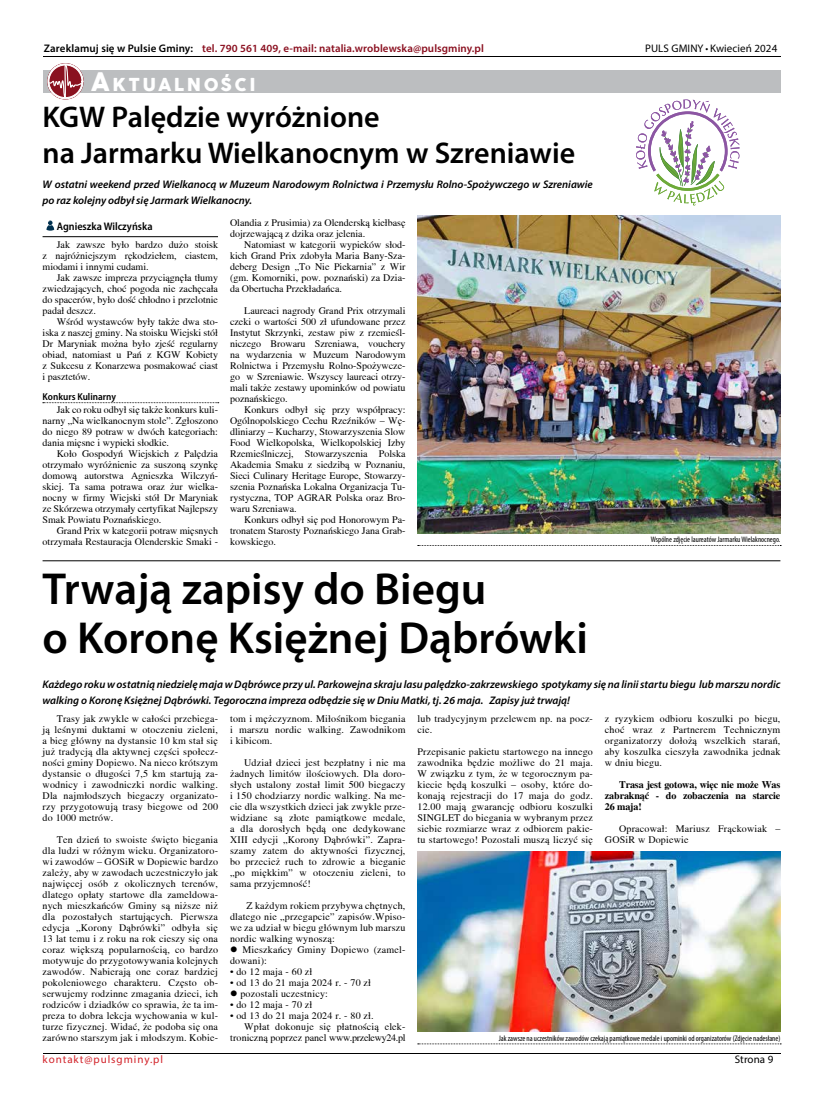
<style>
.page{position:relative;width:823px;height:1106px;background:#fff}
.page>*{position:absolute;margin:0;border:0;box-sizing:border-box;transform-origin:0 0}
.t1{font:600 45px/48px "Myriad Pro";color:#000}
.t2{font:600 30px/36px "Myriad Pro";color:#000}
.t3{font:17.5px "Cocogoose";letter-spacing:.145em;color:#fff}
.t4{font:italic 600 11px/16px "Myriad Pro";color:#000}
.t5{font:600 11px "Myriad Pro";letter-spacing:.01em;color:#8a0f1f}
.t6{font:11px "Myriad Pro";letter-spacing:.01em;color:#000}
.t7{font:11px "Myriad Pro";letter-spacing:.09em;color:#d2232a}
.t8{font:600 semi-condensed 11px "Myriad Pro";color:#000}
.t9{font:10px/11px "Toronto";color:#000;text-align:justify}
.t10{font:10px/11px "Toronto";letter-spacing:.02em;color:#000}
.t11{font:700 10px/11px "Toronto";letter-spacing:-.01em;color:#000;text-align:justify}
.t12{font:600 semi-condensed 10px "Myriad Pro";color:#000}
.t13{font:condensed 8px "Myriad Pro";color:#000}
.s1{color:#000}
.s2{font-stretch:condensed}
.s3{font-size:25px}
</style>
<div class="page">
<hr style="left:43px;top:1052px;width:737px;height:1px;background:#000">
<hr style="left:43px;top:56px;width:737px;height:1px;background:#000">
<div style="left:43px;top:70px;width:737px;height:22px;background:#bcbec0"></div>
<svg style="left:47px;top:63px;width:36px;height:36px"></svg>
<svg style="left:43px;top:402px;width:176px;height:1px"></svg>
<svg style="left:636px;top:99px;width:103px;height:106px"></svg>
<hr style="left:43px;top:236px;width:175px;height:1px;background:#000">
<svg style="left:46px;top:220px;width:8px;height:11px"></svg>
<hr style="left:43px;top:560px;width:737px;height:1px;background:#000">
<svg style="left:417px;top:545px;width:363px;height:1px"></svg>
<img style="left:417px;top:215px;width:363px;height:318px">
<img style="left:417px;top:851px;width:363px;height:180px">
<svg style="left:417px;top:1043px;width:363px;height:1px"></svg>
<p class="t5" style="left:44px;top:42px;width:441px"><span class="s1">Zareklamuj się w Pulsie Gminy:</span> tel. 790 561 409, e-mail: natalia.wroblewska@pulsgminy.pl</p>
<p class="t6" style="left:644px;top:42px;width:134px">PULS GMINY <span class="s2">•</span> Kwiecień 2024</p>
<h3 class="t3" style="left:91px;top:73px;width:166px"><span class="s3">A</span>KTUALNOŚCI</h3>
<h2 class="t2" style="left:43px;top:98px;width:534px">KGW Palędzie wyróżnione<br>na Jarmarku Wielkanocnym w Szreniawie</h2>
<p class="t4" style="left:43px;top:176px;width:551px">W ostatni weekend przed Wielkanocą w Muzeum Narodowym Rolnictwa i Przemysłu Rolno-Spożywczego w Szreniawie po raz kolejny odbył się Jarmark Wielkanocny.</p>
<p class="t8" style="left:57px;top:220px;width:97px">Agnieszka Wilczyńska</p>
<p class="t9" style="left:230px;top:217px;width:177px">Olandia z Prusimia) za Olenderską kiełbasę dojrzewającą z dzika oraz jelenia.</p>
<p class="t9" style="left:230px;top:239px;width:177px;text-indent:14px">Natomiast w kategorii wypieków słod&shy;kich Grand Prix zdobyła Maria Bany-Sza&shy;deberg Design „To Nie Piekarnia” z Wir (gm. Komorniki, pow. poznański) za Dzia&shy;da Obertucha Przekładańca.</p>
<p class="t9" style="left:230px;top:305px;width:177px;text-indent:14px">Laureaci nagrody Grand Prix otrzymali czeki o wartości 500 zł ufundowane przez Instytut Skrzynki, zestaw piw z rzemieśl&shy;niczego Browaru Szreniawa, vouchery na wydarzenia w Muzeum Narodowym Rolnictwa i Przemysłu Rolno-Spożywcze&shy;go w Szreniawie. Wszyscy laureaci otrzy&shy;mali także zestawy upominków od powiatu poznańskiego.</p>
<p class="t9" style="left:230px;top:404px;width:177px;text-indent:14px">Konkurs odbył się przy współpracy:<br>Ogólnopolskiego Cechu Rzeźników – Wę&shy;dliniarzy – Kucharzy, Stowarzyszenia Slow Food Wielkopolska, Wielkopolskiej Izby Rzemieślniczej, Stowarzyszenia Polska Akademia Smaku z siedzibą w Poznaniu, Sieci Culinary Heritage Europe, Stowarzy&shy;szenia Poznańska Lokalna Organizacja Tu&shy;rystyczna, TOP AGRAR Polska oraz Bro&shy;waru Szreniawa.</p>
<p class="t9" style="left:230px;top:514px;width:177px;text-indent:14px">Konkurs odbył się pod Honorowym Pa&shy;tronatem Starosty Poznańskiego Jana Grab&shy;kowskiego.</p>
<p class="t9" style="left:43px;top:239px;width:177px;text-indent:14px">Jak zawsze było bardzo dużo stoisk z najróżniejszym rękodziełem, ciastem, miodami i innymi cudami.</p>
<p class="t9" style="left:43px;top:272px;width:177px;text-indent:14px">Jak zawsze impreza przyciągnęła tłumy zwiedzających, choć pogoda nie zachęcała do spacerów, było dość chłodno i przelotnie padał deszcz.</p>
<p class="t9" style="left:43px;top:316px;width:177px;text-indent:14px">Wśród wystawców były także dwa sto&shy;iska z naszej gminy. Na stoisku Wiejski stół Dr Maryniak można było zjeść regularny obiad, natomiast u Pań z KGW Kobiety z Sukcesu z Konarzewa posmakować ciast i pasztetów.</p>
<p class="t12" style="left:43px;top:391px;width:75px">Konkurs Kulinarny</p>
<p class="t9" style="left:43px;top:404px;width:177px;text-indent:14px">Jak co roku odbył się także konkurs kuli&shy;narny „Na wielkanocnym stole”. Zgłoszono do niego 89 potraw w dwóch kategoriach: dania mięsne i wypieki słodkie.</p>
<p class="t9" style="left:43px;top:448px;width:177px;text-indent:14px">Koło Gospodyń Wiejskich z Palędzia otrzymało wyróżnienie za suszoną szynkę domową autorstwa Agnieszka Wilczyń&shy;skiej. Ta sama potrawa oraz żur wielka&shy;nocny w firmy Wiejski stół Dr Maryniak ze Skórzewa otrzymały certyfikat Najlepszy Smak Powiatu Poznańskiego.</p>
<p class="t9" style="left:43px;top:525px;width:177px;text-align:right">Grand Prix w kategorii potraw mięsnych otrzymała Restauracja Olenderskie Smaki -</p>
<p class="t13" style="left:650px;top:535px;width:131px">Wspólne zdjęcie laureatów Jarmarku Wielaknocnego.</p>
<h1 class="t1" style="left:43px;top:564px;width:546px">Trwają zapisy do Biegu<br>o Koronę Księżnej Dąbrówki</h1>
<p class="t4" style="left:43px;top:675px;width:739px">Każdego roku w ostatnią niedzielę maja w Dąbrówce przy ul. Parkowejna skraju lasu palędzko-zakrzewskiego spotykamy się na linii startu biegu lub marszu nordic walking o Koronę Księżnej Dąbrówki. Tegoroczna impreza odbędzie się w Dniu Matki, tj. 26 maja. Zapisy już trwają!</p>
<p class="t9" style="left:43px;top:712px;width:177px;text-indent:14px">Trasy jak zwykle w całości przebiega&shy;ją leśnymi duktami w otoczeniu zieleni, a bieg główny na dystansie 10 km stał się już tradycją dla aktywnej części społecz&shy;ności gminy Dopiewo. Na nieco krótszym dystansie o długości 7,5 km startują za&shy;wodnicy i zawodniczki nordic walking.<br>Dla najmłodszych biegaczy organizato&shy;rzy przygotowują trasy biegowe od 200 do 1000 metrów.</p>
<p class="t9" style="left:43px;top:833px;width:177px;text-indent:14px">Ten dzień to swoiste święto biegania dla ludzi w różnym wieku. Organizatoro&shy;wi zawodów – GOSiR w Dopiewie bardzo zależy, aby w zawodach uczestniczyło jak najwięcej osób z okolicznych terenów, dlatego opłaty startowe dla zameldowa&shy;nych mieszkańców Gminy są niższe niż dla pozostałych startujących. Pierwsza edycja „Korony Dąbrówki” odbyła się 13 lat temu i z roku na rok cieszy się ona coraz większą popularnością, co bardzo motywuje do przygotowywania kolejnych zawodów. Nabierają one coraz bardziej pokoleniowego charakteru. Często ob&shy;serwujemy rodzinne zmagania dzieci, ich rodziców i dziadków co sprawia, że ta im&shy;preza to dobra lekcja wychowania w kul&shy;turze fizycznej. Widać, że podoba się ona zarówno starszym jak i młodszym. Kobie-</p>
<p class="t9" style="left:230px;top:712px;width:177px">tom i mężczyznom. Miłośnikom biegania i marszu nordic walking. Zawodnikom i kibicom.</p>
<p class="t9" style="left:230px;top:756px;width:177px;text-indent:14px">Udział dzieci jest bezpłatny i nie ma żadnych limitów ilościowych. Dla doro&shy;słych ustalony został limit 500 biegaczy i 150 chodziarzy nordic walking. Na me&shy;cie dla wszystkich dzieci jak zwykle prze&shy;widziane są złote pamiątkowe medale, a dla dorosłych będą one dedykowane XIII edycji „Korony Dąbrówki”. Zapra&shy;szamy zatem do aktywności fizycznej, bo przecież ruch to zdrowie a bieganie „po miękkim” w otoczeniu zieleni, to sama przyjemność!</p>
<p class="t9" style="left:230px;top:899px;width:177px;text-indent:16px">Z każdym rokiem przybywa chętnych, dlatego nie „przegapcie” zapisów.Wpiso&shy;we za udział w biegu głównym lub marszu nordic walking wynoszą:</p>
<p class="t10" style="left:230px;top:943px;width:177px">● Mieszkańcy Gminy Dopiewo (zamel&shy;dowani):</p>
<p class="t10" style="left:230px;top:965px;width:84px">• do 12 maja - 60 zł</p>
<p class="t10" style="left:230px;top:976px;width:142px">• od 13 do 21 maja 2024 r. - 70 zł</p>
<p class="t10" style="left:230px;top:987px;width:99px">● pozostali uczestnicy:</p>
<p class="t10" style="left:230px;top:998px;width:84px">• do 12 maja - 70 zł</p>
<p class="t10" style="left:230px;top:1009px;width:145px">• od 13 do 21 maja 2024 r. - 80 zł.</p>
<p class="t10" style="left:244px;top:1020px;width:163px">Wpłat dokonuje się płatnością elek-</p>
<p class="t9" style="left:230px;top:1031px;width:177px">troniczną poprzez panel www.przelewy24.pl</p>
<p class="t10" style="left:417px;top:712px;width:177px">lub tradycyjnym przelewem np. na pocz&shy;cie.</p>
<p class="t9" style="left:417px;top:745px;width:177px">Przepisanie pakietu startowego na innego zawodnika będzie możliwe do 21 maja.<br>W związku z tym, że w tegorocznym pa&shy;kiecie będą koszulki – osoby, które do&shy;konają rejestracji do 17 maja do godz.<br>12.00 mają gwarancję odbioru koszulki SINGLET do biegania w wybranym przez siebie rozmiarze wraz z odbiorem pakie&shy;tu startowego! Pozostali muszą liczyć się</p>
<p class="t9" style="left:604px;top:712px;width:177px">z ryzykiem odbioru koszulki po biegu, choć wraz z Partnerem Technicznym organizatorzy dołożą wszelkich starań, aby koszulka cieszyła zawodnika jednak w dniu biegu.</p>
<p class="t11" style="left:604px;top:778px;width:177px;text-indent:14px">Trasa jest gotowa, więc nie może Was zabraknąć - do zobaczenia na starcie 26 maja!</p>
<p class="t10" style="left:604px;top:822px;width:177px;text-indent:14px">Opracował: Mariusz Frąckowiak –<br>GOSiR w Dopiewie</p>
<p class="t13" style="left:498px;top:1033px;width:283px">Jak zawsze na uczestników zawodów czekają pamiątkowe medale i upominki od organizatorów (Zdjęcie nadesłane)</p>
<p class="t7" style="left:43px;top:1052px;width:122px">kontakt@pulsgminy.pl</p>
<p class="t6" style="left:734px;top:1052px;width:40px">Strona 9</p>
</div>
